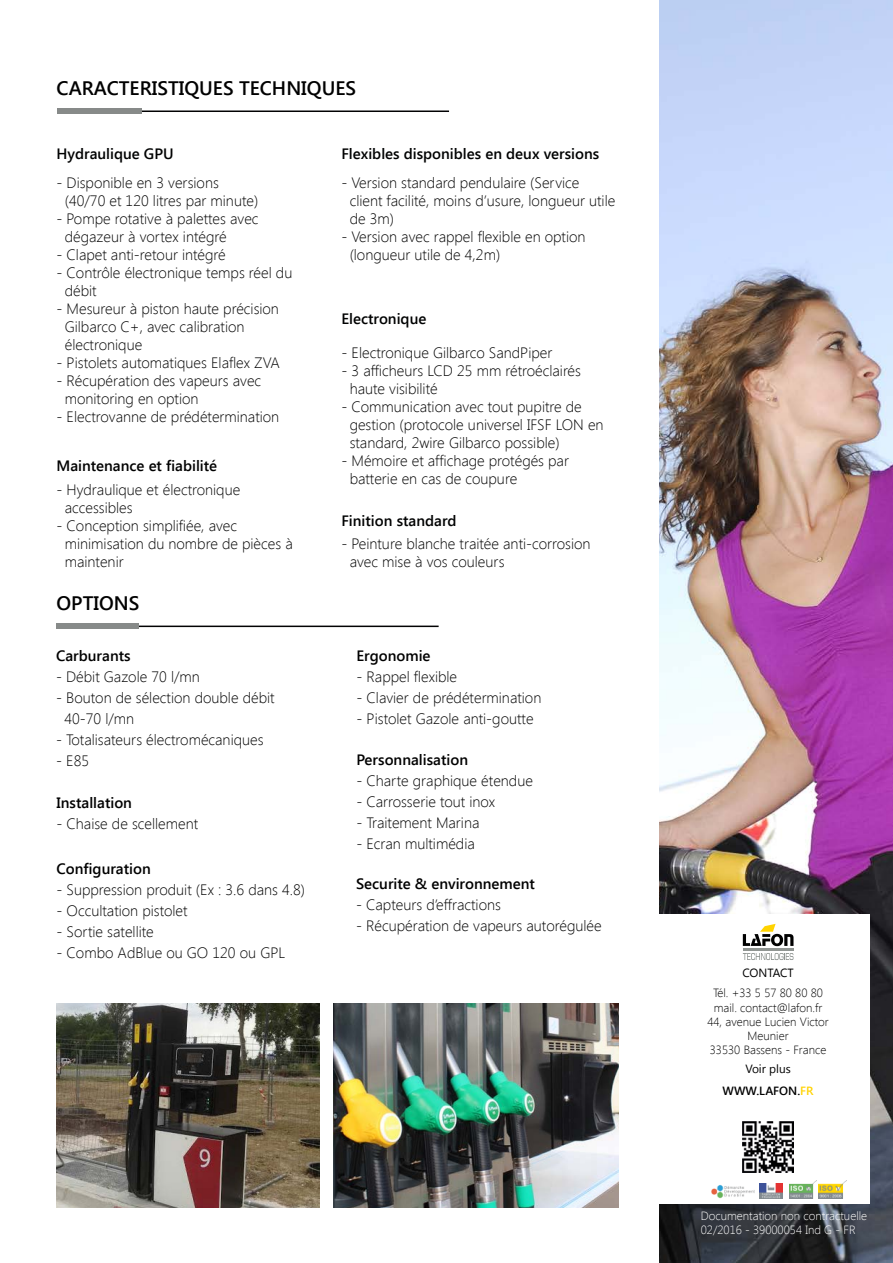
<style>
.page{position:relative;width:893px;height:1263px;background:#fff}
.page>*{position:absolute;margin:0;border:0;box-sizing:border-box;transform-origin:0 0}
.t1{font:600 19.5px "Segoe UI";color:#000}
.t2{font:300 15px/18px "Segoe UI";color:#000}
.t3{font:600 15px "Segoe UI";color:#000}
.t4{font:600 15px "Segoe UI";color:#010202}
.t5{font:300 11.85px/14.2px "Segoe UI";color:#000;text-align:center}
.t6{font:300 11.85px/14.2px "Segoe UI";color:#fff}
.t7{font:600 11.85px/21.8px "Segoe UI";color:#000;text-align:center}
.s1{font-weight:400}
.s2{color:#ffd303}
</style>
<div class="page">
<img style="left:659px;top:0;width:234px;height:1263px">
<div style="left:656px;top:914px;width:214px;height:290px;background:#fff"></div>
<img style="left:743px;top:1121px;width:51px;height:51px">
<img style="left:816px;top:1180px;width:3px;height:16px">
<svg style="left:743px;top:953px;width:50px;height:7px"></svg>
<hr style="left:743px;top:948px;width:50px;height:2px;background:#909592">
<svg style="left:743px;top:924px;width:50px;height:22px"></svg>
<img style="left:789px;top:1181px;width:27px;height:18px">
<img style="left:819px;top:1181px;width:27px;height:18px">
<img style="left:760px;top:1184px;width:23px;height:15px">
<img style="left:711px;top:1185px;width:44px;height:14px">
<hr style="left:74px;top:110px;width:375px;height:2px;background:#020203">
<div style="left:57px;top:108px;width:85px;height:6px;background:#878a89"></div>
<hr style="left:74px;top:626px;width:365px;height:1px;background:#020203">
<div style="left:57px;top:623px;width:82px;height:6px;background:#878a89"></div>
<img style="left:333px;top:1004px;width:285px;height:204px">
<img style="left:57px;top:1004px;width:263px;height:204px">
<p class="t1" style="left:57px;top:74px;width:301px">CARACTERISTIQUES TECHNIQUES</p>
<p class="t4" style="left:57px;top:143px;width:119px">Hydraulique GPU</p>
<p class="t4" style="left:341px;top:143px;width:259px">Flexibles disponibles en deux versions</p>
<p class="t2" style="left:65px;top:173px;width:195px;text-indent:-8px">- Disponible en 3 versions (40/70 et 120 litres par minute)</p>
<p class="t2" style="left:65px;top:209px;width:195px;text-indent:-8px">- Pompe rotative à palettes avec dégazeur à vortex intégré</p>
<p class="t2" style="left:57px;top:245px;width:171px">- Clapet anti-retour intégré</p>
<p class="t2" style="left:65px;top:263px;width:229px;text-indent:-8px">- Contrôle électronique temps réel du débit</p>
<p class="t2" style="left:65px;top:299px;width:216px;text-indent:-8px">- Mesureur à piston haute précision<br>Gilbarco C+, avec calibration électronique</p>
<p class="t2" style="left:57px;top:353px;width:225px">- Pistolets automatiques Elaflex ZVA</p>
<p class="t2" style="left:65px;top:371px;width:198px;text-indent:-8px">- Récupération des vapeurs avec monitoring en option</p>
<p class="t2" style="left:57px;top:407px;width:224px">- Electrovanne de prédétermination</p>
<p class="t3" style="left:57px;top:455px;width:162px">Maintenance et fiabilité</p>
<p class="t2" style="left:65px;top:480px;width:177px;text-indent:-8px">- Hydraulique et électronique accessibles</p>
<p class="t2" style="left:65px;top:516px;width:229px;text-indent:-8px">- Conception simplifiée, avec minimisation du nombre de pièces à maintenir</p>
<p class="t1" style="left:57px;top:589px;width:84px">OPTIONS</p>
<p class="t3" style="left:56px;top:645px;width:76px">Carburants</p>
<p class="t2" style="left:56px;top:667px;width:145px">- Débit Gazole 70 l/mn</p>
<p class="t2" style="left:64px;top:687px;width:212px;line-height:21px;text-indent:-8px">- Bouton de sélection double débit<br>40-70 l/mn</p>
<p class="t2" style="left:56px;top:730px;width:209px">- Totalisateurs électromécaniques</p>
<p class="t2" style="left:56px;top:751px;width:35px">- E85</p>
<p class="t3" style="left:57px;top:792px;width:77px">Installation</p>
<p class="t2" style="left:57px;top:814px;width:143px">- Chaise de scellement</p>
<p class="t3" style="left:57px;top:859px;width:96px">Configuration</p>
<p class="t2" style="left:57px;top:881px;width:250px">- Suppression produit (Ex : 3.6 dans 4.8)</p>
<p class="t2" style="left:57px;top:902px;width:133px">- Occultation pistolet</p>
<p class="t2" style="left:57px;top:923px;width:99px">- Sortie satellite</p>
<p class="t2" style="left:57px;top:944px;width:230px">- Combo AdBlue ou GO 120 ou GPL</p>
<p class="t2" style="left:350px;top:173px;width:267px;text-indent:-8px">- Version standard pendulaire (Service client facilité, moins d’usure, longueur utile de 3m)</p>
<p class="t2" style="left:350px;top:227px;width:237px;text-indent:-8px">- Version avec rappel flexible en option (longueur utile de 4,2m)</p>
<p class="t4" style="left:341px;top:308px;width:86px">Electronique</p>
<p class="t2" style="left:341px;top:343px;width:212px">- Electronique Gilbarco SandPiper</p>
<p class="t2" style="left:350px;top:361px;width:233px;text-indent:-8px">- 3 afficheurs LCD 25 mm rétroéclairés haute visibilité</p>
<p class="t2" style="left:350px;top:397px;width:255px;text-indent:-8px">- Communication avec tout pupitre de gestion (protocole universel IFSF LON en standard, 2wire Gilbarco possible)</p>
<p class="t2" style="left:350px;top:451px;width:221px;text-indent:-8px">- Mémoire et affichage protégés par batterie en cas de coupure</p>
<p class="t4" style="left:341px;top:510px;width:117px">Finition standard</p>
<p class="t2" style="left:350px;top:534px;width:242px;text-indent:-8px">- Peinture blanche traitée anti-corrosion avec mise à vos couleurs</p>
<p class="t3" style="left:357px;top:645px;width:76px">Ergonomie</p>
<p class="t2" style="left:357px;top:667px;width:102px">- Rappel flexible</p>
<p class="t2" style="left:357px;top:688px;width:186px">- Clavier de prédétermination</p>
<p class="t2" style="left:357px;top:709px;width:179px">- Pistolet Gazole anti-goutte</p>
<p class="t3" style="left:356px;top:749px;width:113px">Personnalisation</p>
<p class="t2" style="left:356px;top:771px;width:178px">- Charte graphique étendue</p>
<p class="t2" style="left:356px;top:792px;width:140px">- Carrosserie tout inox</p>
<p class="t2" style="left:356px;top:813px;width:125px">- Traitement Marina</p>
<p class="t2" style="left:356px;top:834px;width:120px">- Ecran multimédia</p>
<p class="t3" style="left:356px;top:873px;width:180px">Securite &amp; environnement</p>
<p class="t2" style="left:356px;top:895px;width:146px">- Capteurs d’effractions</p>
<p class="t2" style="left:356px;top:916px;width:247px">- Récupération de vapeurs autorégulée</p>
<p class="t5" style="left:713px;top:961px;width:111px;line-height:20.9px"><span class="s1">CONTACT<br></span>Tél. +33 5 57 80 80 80</p>
<p class="t5" style="left:707px;top:1000px;width:123px">mail. contact@lafon.fr<br>44, avenue Lucien Victor<br>Meunier<br>33530 Bassens - France</p>
<p class="t7" style="left:723px;top:1057px;width:92px"><span class="s1">Voir plus<br></span>WWW.LAFON.<span class="s2">FR</span></p>
<p class="t6" style="left:701px;top:1208px;width:168px">Documentation non contractuelle<br>02/2016 - 39000054 Ind G - FR</p>
</div>
